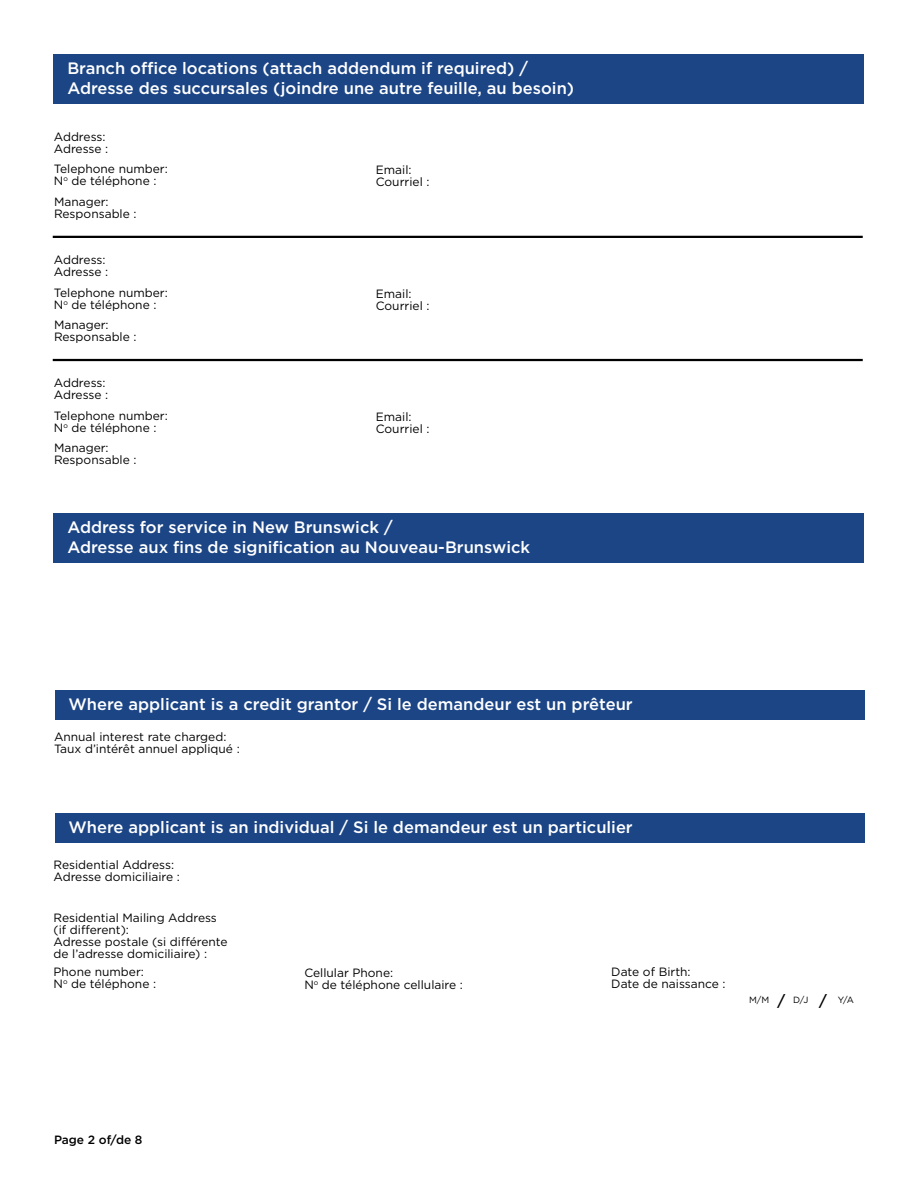
<style>
.page{position:relative;width:918px;height:1188px;background:#fff}
.page>*{position:absolute;margin:0;border:0;box-sizing:border-box;transform-origin:0 0}
.t1{font:500 16.5px/19.8px "Gotham";color:#fff}
.Field_label{font:12px/12px "Gotham";color:#000}
.t2{font:500 12px "Gotham";color:#000}
.t3{font:9px "Gotham";color:#000}
.s1{font-weight:500;font-size:15px}
</style>
<div class="page">
<div style="left:54px;top:54px;width:810px;height:50px;background:#1c4586"></div>
<div style="left:54px;top:513px;width:810px;height:50px;background:#1c4586"></div>
<div style="left:55px;top:690px;width:810px;height:30px;background:#1c4586"></div>
<div style="left:55px;top:813px;width:810px;height:30px;background:#1c4586"></div>
<hr style="left:53px;top:236px;width:810px;height:2px;background:#000">
<hr style="left:53px;top:359px;width:810px;height:2px;background:#000">
<h2 class="t1" style="left:67px;top:58px;width:508px">Branch office locations (attach addendum if required) /<br>Adresse des succursales (joindre une autre feuille, au besoin)</h2>
<p class="Field_label" style="left:54px;top:130px;width:56px">Address:<br>Adresse :</p>
<p class="Field_label" style="left:54px;top:162px;width:116px">Telephone number:<br>N<sup>o</sup> de téléphone :</p>
<p class="Field_label" style="left:376px;top:164px;width:55px">Email:<br>Courriel :</p>
<p class="Field_label" style="left:54px;top:195px;width:84px">Manager:<br>Responsable :</p>
<p class="Field_label" style="left:54px;top:254px;width:56px">Address:<br>Adresse :</p>
<p class="Field_label" style="left:54px;top:286px;width:116px">Telephone number:<br>N<sup>o</sup> de téléphone :</p>
<p class="Field_label" style="left:376px;top:288px;width:55px">Email:<br>Courriel :</p>
<p class="Field_label" style="left:54px;top:319px;width:84px">Manager:<br>Responsable :</p>
<p class="Field_label" style="left:54px;top:377px;width:56px">Address:<br>Adresse :</p>
<p class="Field_label" style="left:54px;top:409px;width:116px">Telephone number:<br>N<sup>o</sup> de téléphone :</p>
<p class="Field_label" style="left:376px;top:411px;width:55px">Email:<br>Courriel :</p>
<p class="Field_label" style="left:54px;top:442px;width:84px">Manager:<br>Responsable :</p>
<h2 class="t1" style="left:67px;top:517px;width:464px">Address for service in New Brunswick /<br>Adresse aux fins de signification au Nouveau-Brunswick</h2>
<h2 class="t1" style="left:69px;top:694px;width:566px">Where applicant is a credit grantor / Si le demandeur est un prêteur</h2>
<p class="Field_label" style="left:54px;top:731px;width:187px">Annual interest rate charged:<br>Taux d’intérêt annuel appliqué :</p>
<h2 class="t1" style="left:69px;top:817px;width:566px">Where applicant is an individual / Si le demandeur est un particulier</h2>
<p class="Field_label" style="left:54px;top:858px;width:128px">Residential Address:<br>Adresse domiciliaire :</p>
<p class="Field_label" style="left:54px;top:911px;width:176px">Residential Mailing Address (if different):<br>Adresse postale (si différente de l’adresse domiciliaire) :</p>
<p class="Field_label" style="left:54px;top:965px;width:104px">Phone number:<br>N<sup>o</sup> de téléphone :</p>
<p class="Field_label" style="left:304px;top:967px;width:160px">Cellular Phone:<br>N<sup>o</sup> de téléphone cellulaire :</p>
<p class="Field_label" style="left:611px;top:965px;width:116px">Date of Birth:<br>Date de naissance :</p>
<p class="t3" style="left:749px;top:994px;width:106px">M/M <span class="s1">/</span> D/J <span class="s1">/</span> Y/A</p>
<p class="t2" style="left:54px;top:1132px;width:90px">Page 2 of/de 8</p>
</div>
